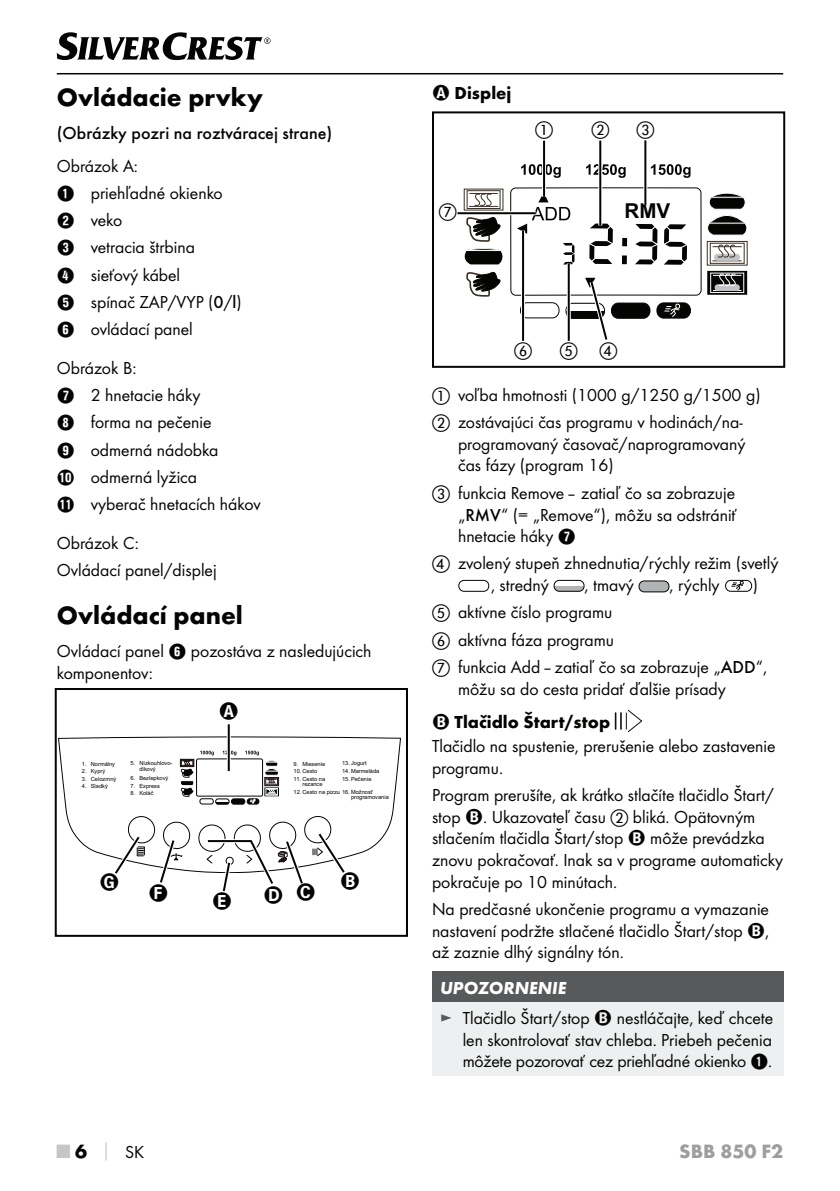
<style>
.page{position:relative;width:840px;height:1191px;background:#fff}
.page>*{position:absolute;margin:0;border:0;box-sizing:border-box;transform-origin:0 0}
.t1{font:700 26px "Futura";color:#040503}
.t2{font:700 20.6px "Arial";color:#040503}
.t3{font:700 20px "Futura";color:#9c9e9f}
.t4{font:18px/27.2px "Futura Boo";color:#040503}
.t5{font:500 18px "Futura";color:#040503}
.t6{font:700 18px "Futura";color:#040503}
.t7{font:italic 700 18px "Futura";color:#fff}
.t8{font:18px "European Pi One";color:#040503}
.t9{font:5.6px/5.6px "Arial";color:#040606}
.s1{font-family:"Hako PI Nummern"}
.s2{font-family:"Futura";font-weight:500}
.s3{font-family:"European Pi One"}
.s4{color:#57595a}
.s5{font-family:"Futura";font-weight:700;font-size:20px;color:#c6c6c7}
.s6{font-family:"Futura";font-weight:700;font-size:20px}
.s7{font-family:"Futura";font-weight:700;color:#c6c6c7}
</style>
<div class="page">
<hr style="left:57px;top:73px;width:725px;height:1px;background:#040503">
<svg style="left:57px;top:32px;width:213px;height:28px"></svg>
<svg style="left:432px;top:111px;width:353px;height:257px"></svg>
<svg style="left:598px;top:143px;width:4px;height:82px"></svg>
<hr style="left:599px;top:141px;width:2px;height:84px;background:#040503">
<div style="left:458px;top:580px;width:31px;height:11px;border:1px solid #040503;border-radius:5px"></div>
<svg style="left:554px;top:580px;width:29px;height:11px"></svg>
<div style="left:554px;top:580px;width:29px;height:5px;background:#fff"></div>
<div style="left:553px;top:580px;width:31px;height:11px;border:1px solid #040503;border-radius:5px"></div>
<div style="left:638px;top:581px;width:30px;height:11px;background:#b1b3b4;border-radius:5px"></div>
<div style="left:638px;top:581px;width:30px;height:5px;background:#b1b3b4"></div>
<div style="left:638px;top:580px;width:31px;height:12px;border:1px solid #040503;border-radius:5px"></div>
<div style="left:724px;top:580px;width:27px;height:11px;border:1px solid #040503;border-radius:5px"></div>
<svg style="left:731px;top:580px;width:12px;height:11px"></svg>
<svg style="left:614px;top:709px;width:28px;height:24px"></svg>
<div style="left:432px;top:971px;width:351px;height:31px;background:#57595a"></div>
<div style="left:432px;top:1002px;width:351px;height:73px;background:#edeff0"></div>
<svg style="left:54px;top:688px;width:354px;height:249px"></svg>
<svg style="left:101px;top:816px;width:89px;height:85px"></svg>
<svg style="left:198px;top:816px;width:161px;height:94px"></svg>
<svg style="left:220px;top:702px;width:17px;height:18px"></svg>
<h1 class="t1" style="left:57px;top:87px;width:207px">Ovládacie prvky</h1>
<p class="t5" style="left:57px;top:124px;width:277px">(Obrázky pozri na roztváracej strane)</p>
<p class="t4" style="left:57px;top:153px;width:186px">Obrázok A:<br><span class="s1">1</span> priehľadné okienko<br><span class="s1">2</span> veko<br><span class="s1">3</span> vetracia štrbina<br><span class="s1">4</span> sieťový kábel<br><span class="s1">5</span> spínač ZAP/VYP (<span class="s2">0</span>/<span class="s2">l</span>)<br><span class="s1">6</span> ovládací panel</p>
<p class="t4" style="left:57px;top:355px;width:205px">Obrázok B:<br><span class="s1">7</span> 2 hnetacie háky<br><span class="s1">8</span> forma na pečenie<br><span class="s1">9</span> odmerná nádobka<br><span class="s1">0</span> odmerná lyžica<br><span class="s1">q</span> vyberač hnetacích hákov</p>
<p class="t4" style="left:57px;top:530px;width:161px">Obrázok C:<br>Ovládací panel/displej</p>
<h1 class="t1" style="left:57px;top:605px;width:187px">Ovládací panel</h1>
<p class="t4" style="left:57px;top:641px;width:316px;line-height:21.6px">Ovládací panel <span class="s1">6</span> pozostáva z nasledujúcich komponentov:</p>
<p class="t9" style="left:82px;top:761px;width:35px">1. Normálny</p>
<p class="t9" style="left:82px;top:769px;width:25px">2. Kyprý</p>
<p class="t9" style="left:82px;top:776px;width:36px">3. Celozrnný</p>
<p class="t9" style="left:82px;top:784px;width:27px">4. Sladký</p>
<p class="t9" style="left:139px;top:761px;width:35px;text-indent:-9px">5. Nízkouhlovo&shy;díkový</p>
<p class="t9" style="left:130px;top:776px;width:39px">6. Bezlepkový</p>
<p class="t9" style="left:130px;top:783px;width:31px">7. Express</p>
<p class="t9" style="left:130px;top:791px;width:25px">8. Koláč</p>
<p class="t9" style="left:342px;top:761px;width:26px">13. Jogurt</p>
<p class="t9" style="left:342px;top:769px;width:39px">14. Marmeláda</p>
<p class="t9" style="left:342px;top:776px;width:31px">15. Pečenie</p>
<p class="t9" style="left:351px;top:795px;width:39px">programovania</p>
<p class="t9" style="left:293px;top:761px;width:33px">9. Miesenie</p>
<p class="t9" style="left:293px;top:769px;width:25px">10. Cesto</p>
<p class="t9" style="left:302px;top:776px;width:24px;text-indent:-9px">11. Cesto na rezance</p>
<p class="t9" style="left:293px;top:789px;width:81px">12. Cesto na pizzu 16. Možnosť</p>
<p class="t6" style="left:454px;top:86px;width:58px">Displej</p>
<p class="t8" style="left:535px;top:121px;width:19px">A</p>
<p class="t8" style="left:636px;top:121px;width:19px">C</p>
<p class="t8" style="left:591px;top:121px;width:19px">B</p>
<p class="t8" style="left:438px;top:202px;width:19px">G</p>
<p class="t2" style="left:624px;top:199px;width:47px">RMV</p>
<p class="t8" style="left:514px;top:342px;width:19px">F</p>
<p class="t8" style="left:559px;top:342px;width:59px">E D</p>
<p class="t4" style="left:432px;top:382px;width:330px"><span class="s3">A</span> voľba hmotnosti (1000 g/1250 g/1500 g)<br><span class="s3">B</span> zostávajúci čas programu v hodinách/na-</p>
<p class="t4" style="left:458px;top:434px;width:289px;line-height:21.6px">programovaný časovač/naprogramovaný čas fázy (program 16)</p>
<p class="t4" style="left:458px;top:482px;width:280px;line-height:21.8px;text-align:justify;text-indent:-26px"><span class="s3">C</span> funkcia Remove – zatiaľ čo sa zobrazuje „<span class="s2">RMV</span>“ (= „Remove“), môžu sa odstrániť hnetacie háky <span class="s1">7</span></p>
<p class="t4" style="left:490px;top:553px;width:289px;line-height:21.6px;text-indent:-59px"><span class="s3">D</span> zvolený stupeň zhnednutia/rýchly režim (svetlý , stredný</p>
<p class="t4" style="left:584px;top:572px;width:51px">, tmavý</p>
<p class="t4" style="left:669px;top:572px;width:51px">, rýchly</p>
<p class="t4" style="left:752px;top:572px;width:7px">)</p>
<p class="t4" style="left:432px;top:599px;width:336px"><span class="s3">E</span> aktívne číslo programu<br><span class="s3">F</span> aktívna fáza programu<br><span class="s3">G</span> funkcia Add – zatiaľ čo sa zobrazuje „<span class="s2">ADD</span>“,</p>
<p class="t4" style="left:458px;top:676px;width:269px">môžu sa do cesta pridať ďalšie prísady</p>
<p class="t6" style="left:454px;top:715px;width:157px">Tlačidlo Štart/stop</p>
<p class="t4" style="left:432px;top:736px;width:345px;line-height:21.6px">Tlačidlo na spustenie, prerušenie alebo zastavenie programu.</p>
<p class="t4" style="left:432px;top:785px;width:343px;line-height:21.6px">Program prerušíte, ak krátko stlačíte tlačidlo Štart/ stop . Ukazovateľ času <span class="s3">B</span> bliká. Opätovným stlačením tlačidla Štart/stop</p>
<p class="t4" style="left:432px;top:828px;width:352px;line-height:21.6px;text-indent:218px">môže prevádzka znovu pokračovať. Inak sa v programe automaticky pokračuje po 10 minútach.</p>
<p class="t4" style="left:432px;top:899px;width:338px;line-height:21.6px;text-align:justify">Na predčasné ukončenie programu a vymazanie nastavení podržte stlačené tlačidlo Štart/stop , až zaznie dlhý signálny tón.</p>
<p class="t7" style="left:440px;top:982px;width:128px">UPOZORNENIE</p>
<p class="t4" style="left:440px;top:1005px;width:151px"><span class="s4">►</span> Tlačidlo Štart/stop</p>
<p class="t4" style="left:462px;top:1008px;width:312px;line-height:21.6px;text-align:justify;text-indent:154px">nestláčajte, keď chcete len skontrolovať stav chleba. Priebeh pečenia môžete pozorovať cez priehľadné okienko <span class="s1">1</span>.</p>
<p class="t4" style="left:57px;top:1139px;width:89px"><span class="s5">■</span> <span class="s6">6</span> <span class="s7">│</span> SK</p>
<p class="t3" style="left:679px;top:1143px;width:105px">SBB 850 F2</p>
</div>
